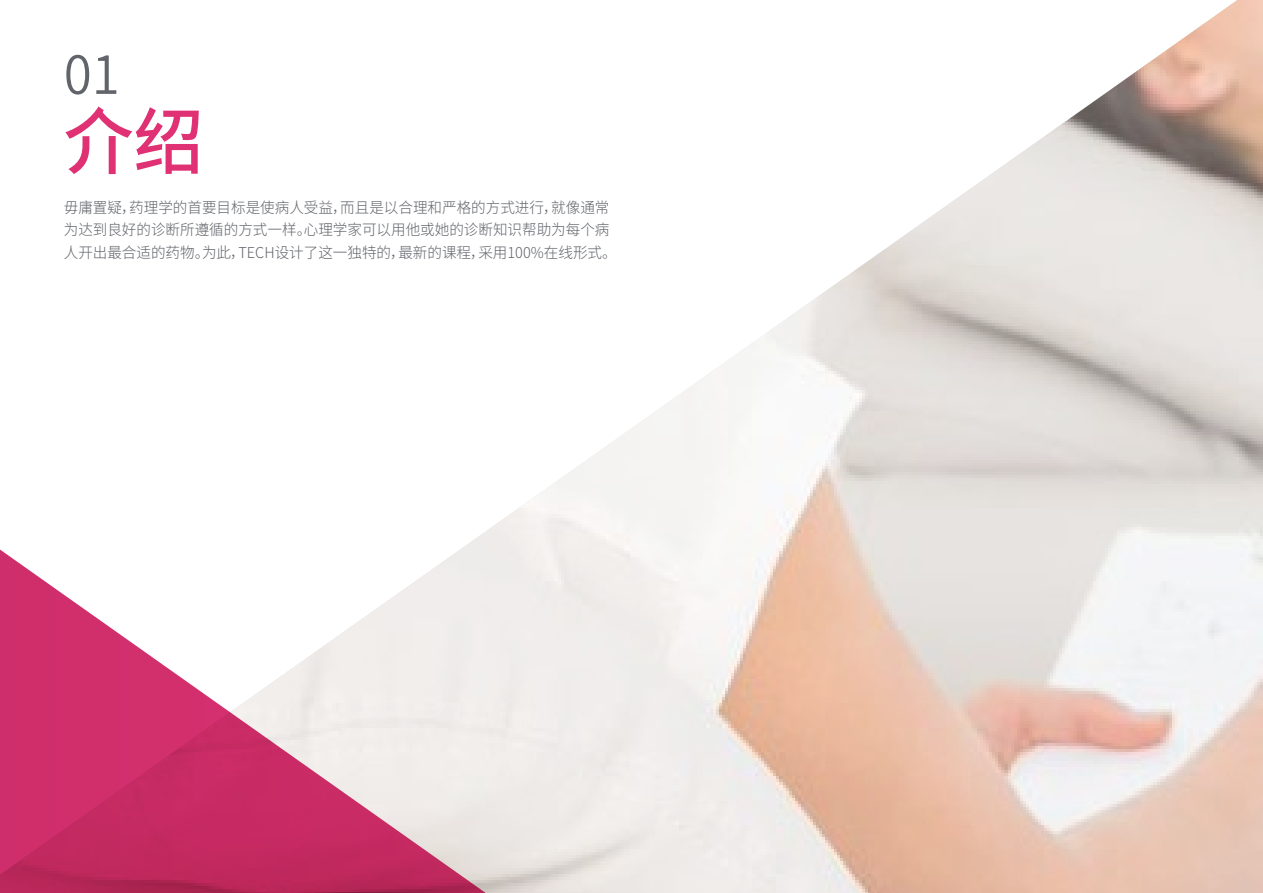
<style>
.page{position:relative;width:1263px;height:893px;background:#fff}
.page>*{position:absolute;margin:0;border:0;box-sizing:border-box;transform-origin:0 0}
.t1{font:500 72px "Source Han Sans CN";color:#df3174}
.t2{font:52.5px "Source Han Sans CN";color:#61646a}
.t3{font:300 15px/22.5px "Source Han Sans CN";color:#61646a}
</style>
<div class="page">
<img style="left:480px;top:0;width:783px;height:893px">
<svg style="left:0;top:536px;width:642px;height:357px"></svg>
<h2 class="t2" style="left:64px;top:45px;width:57px">01</h2>
<h1 class="t1" style="left:64px;top:101px;width:141px">介绍</h1>
<p class="t3" style="left:64px;top:196px;width:555px">毋庸置疑，药理学的首要目标是使病人受益，而且是以合理和严格的方式进行，就像通常为达到良好的诊断所遵循的方式一样。心理学家可以用他或她的诊断知识帮助为每个病人开出最合适的药物。为此，TECH设计了这一独特的，最新的课程，采用100%在线形式。</p>
</div>
